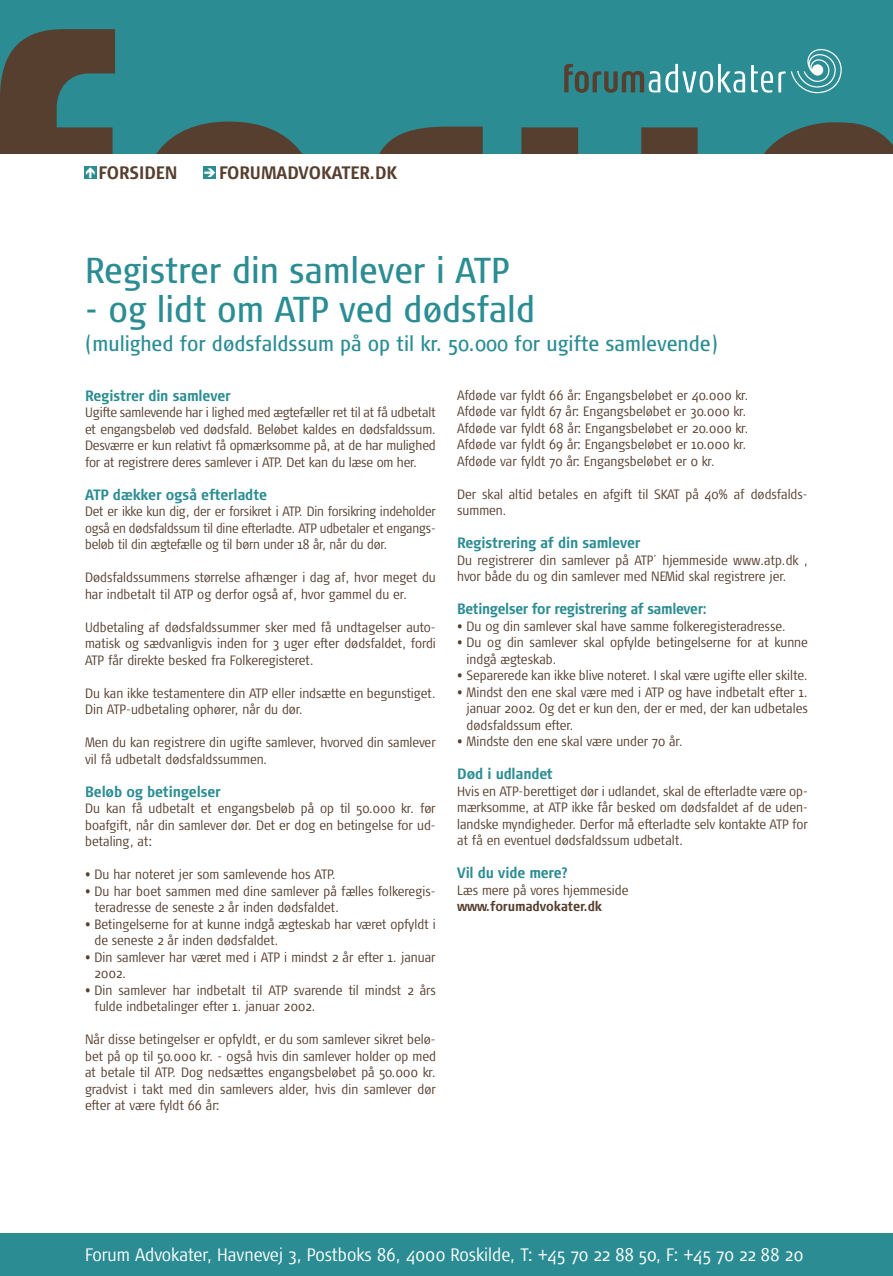
<style>
.page{position:relative;width:893px;height:1276px;background:#fff}
.page>*{position:absolute;margin:0;border:0;box-sizing:border-box;transform-origin:0 0}
.t1{font:36px "Signa Cond";color:#2b8d93}
.t2{font:21px "Signa Cond";color:#2b8d93}
.t3{font:300 18px "Signa Cond";color:#fff}
.t4{font:700 18px "Signa Cond";color:#573f2f}
.t5{font:700 15px "Signa Cond";letter-spacing:-.01em;color:#2b8d93}
.t6{font:300 13.5px/16.5px "Signa Cond";color:#573f2f}
.t7{font:700 13.5px "Signa Cond";letter-spacing:-.005em;color:#573f2f}
.s1{color:#fff}
</style>
<div class="page">
<div style="left:0;top:1233px;width:893px;height:43px;background:#2b8d93"></div>
<div style="left:84px;top:166px;width:13px;height:13px;background:#2b8d93"></div>
<div style="left:204px;top:166px;width:12px;height:13px;background:#2b8d93"></div>
<div style="left:0;top:0;width:893px;height:153px;background:#2b8d93"></div>
<svg style="left:0;top:29px;width:115px;height:124px"></svg>
<svg style="left:157px;top:122px;width:145px;height:31px"></svg>
<svg style="left:380px;top:127px;width:103px;height:26px"></svg>
<svg style="left:521px;top:127px;width:177px;height:26px"></svg>
<svg style="left:764px;top:122px;width:129px;height:31px"></svg>
<svg style="left:564px;top:64px;width:181px;height:29px"></svg>
<svg style="left:751px;top:49px;width:91px;height:45px"></svg>
<h3 class="t4" style="left:99px;top:162px;width:81px">FORSIDEN</h3>
<h3 class="t4" style="left:203px;top:162px;width:195px"><span class="s1">➔</span> FORUMADVOKATER.DK</h3>
<h1 class="t1" style="left:85px;top:251px;width:426px">Registrer din samlever i ATP</h1>
<h1 class="t1" style="left:85px;top:289px;width:451px">- og lidt om ATP ved dødsfald</h1>
<h2 class="t2" style="left:85px;top:332px;width:635px">(mulighed for dødsfaldssum på op til kr. 50.000 for ugifte samlevende)</h2>
<p class="t5" style="left:85px;top:387px;width:147px">Registrer din samlever</p>
<p class="t6" style="left:85px;top:404px;width:352px;text-align:justify">Ugifte samlevende har i lighed med ægtefæller ret til at få udbetalt et engangsbeløb ved dødsfald. Beløbet kaldes en dødsfaldssum.<br>Desværre er kun relativt få opmærksomme på, at de har mulighed for at registrere deres samlever i ATP. Det kan du læse om her.</p>
<p class="t5" style="left:85px;top:486px;width:183px">ATP dækker også efterladte</p>
<p class="t6" style="left:85px;top:503px;width:352px;text-align:justify">Det er ikke kun dig, der er forsikret i ATP. Din forsikring indeholder også en dødsfaldssum til dine efterladte. ATP udbetaler et engangs&shy;beløb til din ægtefælle og til børn under 18 år, når du dør.</p>
<p class="t6" style="left:85px;top:569px;width:352px">Dødsfaldssummens størrelse afhænger i dag af, hvor meget du har indbetalt til ATP og derfor også af, hvor gammel du er.</p>
<p class="t6" style="left:85px;top:619px;width:352px;text-align:justify">Udbetaling af dødsfaldssummer sker med få undtagelser auto&shy;matisk og sædvanligvis inden for 3 uger efter dødsfaldet, fordi ATP får direkte besked fra Folkeregisteret.</p>
<p class="t6" style="left:85px;top:685px;width:352px">Du kan ikke testamentere din ATP eller indsætte en begunstiget.<br>Din ATP-udbetaling ophører, når du dør.</p>
<p class="t6" style="left:85px;top:734px;width:352px">Men du kan registrere din ugifte samlever, hvorved din samlever vil få udbetalt dødsfaldssummen.</p>
<p class="t5" style="left:85px;top:783px;width:137px">Beløb og betingelser</p>
<p class="t6" style="left:85px;top:800px;width:352px;text-align:justify">Du kan få udbetalt et engangsbeløb på op til 50.000 kr. før boafgift, når din samlever dør. Det er dog en betingelse for ud&shy;betaling, at:</p>
<p class="t6" style="left:85px;top:866px;width:252px">• Du har noteret jer som samlevende hos ATP.</p>
<p class="t6" style="left:94px;top:883px;width:343px;text-indent:-9px">• Du har boet sammen med dine samlever på fælles folkeregis&shy;teradresse de seneste 2 år inden dødsfaldet.</p>
<p class="t6" style="left:94px;top:916px;width:343px;text-indent:-9px">• Betingelserne for at kunne indgå ægteskab har været opfyldt i de seneste 2 år inden dødsfaldet.</p>
<p class="t6" style="left:94px;top:949px;width:343px;text-indent:-9px">• Din samlever har været med i ATP i mindst 2 år efter 1. januar<br>2002.</p>
<p class="t6" style="left:94px;top:982px;width:343px;text-indent:-9px">• Din samlever har indbetalt til ATP svarende til mindst 2 års fulde indbetalinger efter 1. januar 2002.</p>
<p class="t6" style="left:85px;top:1031px;width:352px;text-align:justify">Når disse betingelser er opfyldt, er du som samlever sikret belø&shy;bet på op til 50.000 kr. - også hvis din samlever holder op med at betale til ATP. Dog nedsættes engangsbeløbet på 50.000 kr. gradvist i takt med din samlevers alder, hvis din samlever dør efter at være fyldt 66 år:</p>
<p class="t6" style="left:457px;top:387px;width:293px">Afdøde var fyldt 66 år: Engangsbeløbet er 40.000 kr.<br>Afdøde var fyldt 67 år: Engangsbeløbet er 30.000 kr.<br>Afdøde var fyldt 68 år: Engangsbeløbet er 20.000 kr.<br>Afdøde var fyldt 69 år: Engangsbeløbet er 10.000 kr.<br>Afdøde var fyldt 70 år: Engangsbeløbet er 0 kr.</p>
<p class="t6" style="left:457px;top:486px;width:352px">Der skal altid betales en afgift til SKAT på 40% af dødsfalds&shy;summen.</p>
<p class="t5" style="left:457px;top:534px;width:185px">Registrering af din samlever</p>
<p class="t6" style="left:457px;top:552px;width:352px">Du registrerer din samlever på ATP´ hjemmeside www.atp.dk , hvor både du og din samlever med NEMid skal registrere jer.</p>
<p class="t5" style="left:457px;top:600px;width:252px">Betingelser for registrering af samlever:</p>
<p class="t6" style="left:457px;top:618px;width:330px">• Du og din samlever skal have samme folkeregisteradresse.</p>
<p class="t6" style="left:467px;top:634px;width:343px;text-indent:-9px">• Du og din samlever skal opfylde betingelserne for at kunne indgå ægteskab.</p>
<p class="t6" style="left:457px;top:667px;width:352px">• Separerede kan ikke blive noteret. I skal være ugifte eller skilte.</p>
<p class="t6" style="left:467px;top:684px;width:343px;text-align:justify;text-indent:-9px">• Mindst den ene skal være med i ATP og have indbetalt efter 1. januar 2002. Og det er kun den, der er med, der kan udbetales dødsfaldssum efter.</p>
<p class="t6" style="left:457px;top:733px;width:227px">• Mindste den ene skal være under 70 år.</p>
<p class="t5" style="left:457px;top:765px;width:97px">Død i udlandet</p>
<p class="t6" style="left:457px;top:783px;width:352px;text-align:justify">Hvis en ATP-berettiget dør i udlandet, skal de efterladte være op&shy;mærksomme, at ATP ikke får besked om dødsfaldet af de uden&shy;landske myndigheder. Derfor må efterladte selv kontakte ATP for at få en eventuel dødsfaldssum udbetalt.</p>
<p class="t5" style="left:457px;top:864px;width:113px">Vil du vide mere?</p>
<p class="t6" style="left:457px;top:882px;width:173px">Læs mere på vores hjemmeside</p>
<p class="t7" style="left:457px;top:899px;width:146px">www.forumadvokater.dk</p>
<h3 class="t3" style="left:85px;top:1245px;width:720px">Forum Advokater, Havnevej 3, Postboks 86, 4000 Roskilde, T: +45 70 22 88 50, F: +45 70 22 88 20</h3>
</div>
